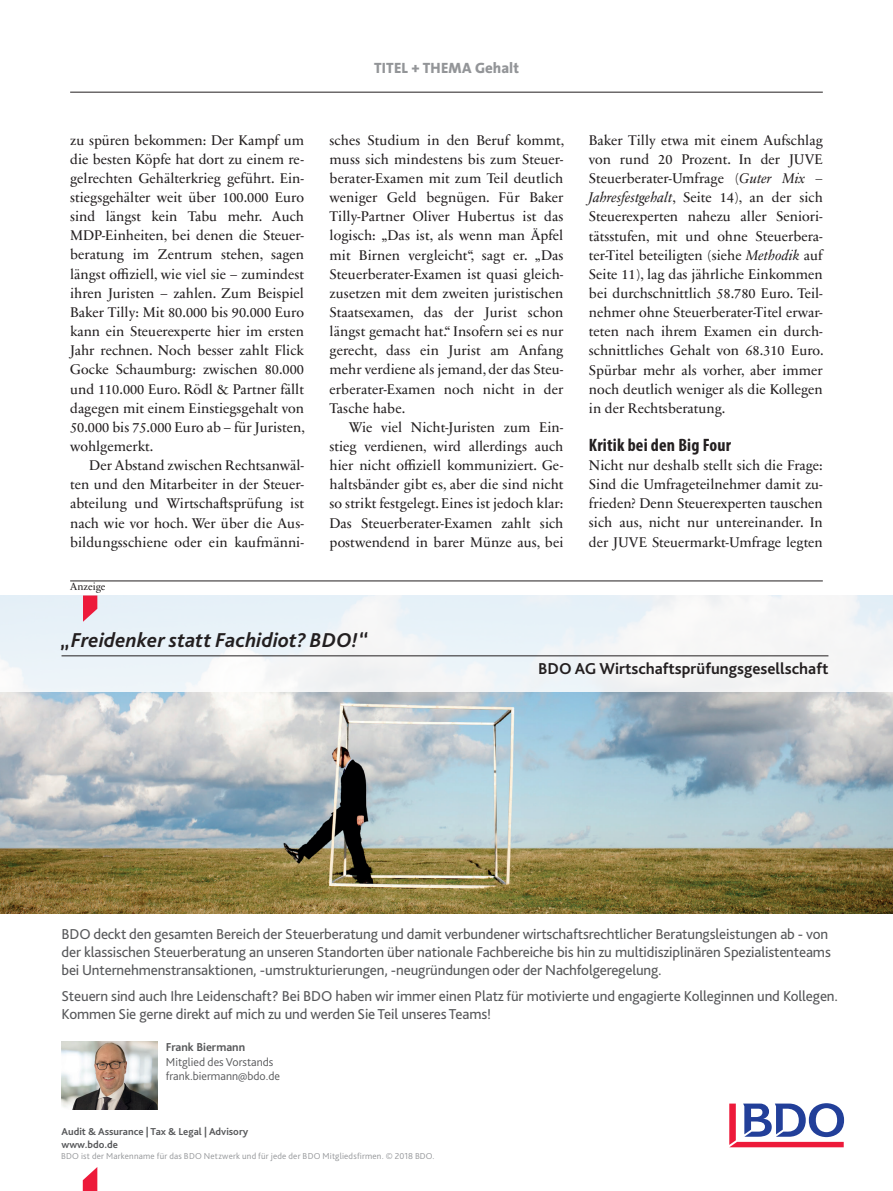
<style>
.page{position:relative;width:893px;height:1191px;background:#fff}
.page>*{position:absolute;margin:0;border:0;box-sizing:border-box;transform-origin:0 0}
.t1{font:italic 700 21px "Bliss Pro";letter-spacing:.005em;color:#231f20}
.t2{font:700 condensed 18px "Myriad Pro";letter-spacing:.01em;color:#231f20}
.t3{font:700 16.5px "Bliss Pro";color:#231f20}
.t4{font:15px/18px "Bliss Pro";letter-spacing:-.01em;color:#57585a}
.t5{font:800 15px "The Sans B W8";letter-spacing:.015em;color:#939598}
.t6{font:14.25px/19.2px "Sabon Next LT Pro";color:#231f20;text-align:justify}
.t7{font:300 12px/14.4px "Bliss Pro";color:#57585a}
.t8{font:700 12px "Bliss Pro";color:#57585a}
.t9{font:700 10.5px "Bliss Pro";color:#57585a}
.t10{font:10.5px "Sabon Next LT Pro";color:#231f20}
.t11{font:300 9px "Bliss Pro";letter-spacing:.025em;color:#939598}
.s1{font-style:italic}
</style>
<div class="page">
<hr style="left:70px;top:92px;width:753px;height:1px;background:#231f20">
<hr style="left:70px;top:580px;width:753px;height:1px;background:#231f20">
<img style="left:0;top:691px;width:893px;height:223px">
<div style="left:0;top:595px;width:893px;height:96px;background:#eef3f8"></div>
<svg style="left:83px;top:595px;width:14px;height:27px"></svg>
<hr style="left:62px;top:655px;width:766px;height:1px;background:#231f20">
<svg style="left:729px;top:1103px;width:115px;height:44px"></svg>
<svg style="left:83px;top:1167px;width:14px;height:24px"></svg>
<img style="left:62px;top:1041px;width:95px;height:68px">
<p class="t5" style="left:374px;top:58px;width:146px">TITEL + THEMA Gehalt</p>
<p class="t6" style="left:70px;top:130px;width:236px">zu spüren bekommen: Der Kampf um die besten Köpfe hat dort zu einem re&shy;gelrechten Gehälterkrieg geführt. Ein&shy;stiegsgehälter weit über 100.000 Euro sind längst kein Tabu mehr. Auch MDP-Einheiten, bei denen die Steuer&shy;beratung im Zentrum stehen, sagen längst offiziell, wie viel sie – zumindest ihren Juristen – zahlen. Zum Beispiel Baker Tilly: Mit 80.000 bis 90.000 Euro kann ein Steuerexperte hier im ersten Jahr rechnen. Noch besser zahlt Flick Gocke Schaumburg: zwischen 80.000 und 110.000 Euro. Rödl &amp; Partner fällt dagegen mit einem Einstiegsgehalt von 50.000 bis 75.000 Euro ab – für Juristen, wohlgemerkt.</p>
<p class="t6" style="left:70px;top:455px;width:235px;text-indent:19px">Der Abstand zwischen Rechtsanwäl&shy;ten und den Mitarbeiter in der Steuer&shy;abteilung und Wirtschaftsprüfung ist nach wie vor hoch. Wer über die Aus&shy;bildungsschiene oder ein kaufmänni-</p>
<p class="t10" style="left:70px;top:578px;width:37px">Anzeige</p>
<p class="t6" style="left:330px;top:130px;width:236px">sches Studium in den Beruf kommt, muss sich mindestens bis zum Steuer&shy;berater-Examen mit zum Teil deutlich weniger Geld begnügen. Für Baker Tilly-Partner Oliver Hubertus ist das logisch: „Das ist, als wenn man Äpfel mit Birnen vergleicht“, sagt er. „Das Steuerberater-Examen ist quasi gleich&shy;zusetzen mit dem zweiten juristischen Staatsexamen, das der Jurist schon längst gemacht hat.“ Insofern sei es nur gerecht, dass ein Jurist am Anfang mehr verdiene als jemand, der das Steu&shy;erberater-Examen noch nicht in der Tasche habe.</p>
<p class="t6" style="left:330px;top:417px;width:235px;text-indent:19px">Wie viel Nicht-Juristen zum Ein&shy;stieg verdienen, wird allerdings auch hier nicht offiziell kommuniziert. Ge&shy;haltsbänder gibt es, aber die sind nicht so strikt festgelegt. Eines ist jedoch klar:<br>Das Steuerberater-Examen zahlt sich postwendend in barer Münze aus, bei</p>
<h1 class="t1" style="left:62px;top:627px;width:307px">„Freidenker statt Fachidiot? BDO!“</h1>
<p class="t6" style="left:589px;top:130px;width:236px">Baker Tilly etwa mit einem Aufschlag von rund 20 Prozent. In der JUVE Steuerberater-Umfrage (<span class="s1">Guter Mix – Jahresfestgehalt</span>, Seite 14), an der sich Steuerexperten nahezu aller Seniori&shy;tätsstufen, mit und ohne Steuerbera&shy;ter-Titel beteiligten (siehe <span class="s1">Methodik</span> auf Seite 11), lag das jährliche Einkommen bei durchschnittlich 58.780 Euro. Teil&shy;nehmer ohne Steuerberater-Titel erwar&shy;teten nach ihrem Examen ein durch&shy;schnittliches Gehalt von 68.310 Euro.<br>Spürbar mehr als vorher, aber immer noch deutlich weniger als die Kollegen in der Rechtsberatung.</p>
<p class="t2" style="left:589px;top:433px;width:144px">Kritik bei den Big Four</p>
<p class="t6" style="left:589px;top:455px;width:235px">Nicht nur deshalb stellt sich die Frage:<br>Sind die Umfrageteilnehmer damit zu&shy;frieden? Denn Steuerexperten tauschen sich aus, nicht nur untereinander. In der JUVE Steuermarkt-Umfrage legten</p>
<p class="t3" style="left:538px;top:658px;width:292px">BDO AG Wirtschaftsprüfungsgesellschaft</p>
<p class="t4" style="left:62px;top:924px;width:771px">BDO deckt den gesamten Bereich der Steuerberatung und damit verbundener wirtschaftsrechtlicher Beratungsleistungen ab - von der klassischen Steuerberatung an unseren Standorten über nationale Fachbereiche bis hin zu multidisziplinären Spezialistenteams bei Unternehmenstransaktionen, -umstrukturierungen, -neugründungen oder der Nachfolgeregelung.</p>
<p class="t4" style="left:62px;top:986px;width:778px">Steuern sind auch Ihre Leidenschaft? Bei BDO haben wir immer einen Platz für motivierte und engagierte Kolleginnen und Kollegen.<br>Kommen Sie gerne direkt auf mich zu und werden Sie Teil unseres Teams!</p>
<p class="t8" style="left:166px;top:1039px;width:81px">Frank Biermann</p>
<p class="t7" style="left:166px;top:1054px;width:116px">Mitglied des Vorstands frank.biermann@bdo.de</p>
<p class="t9" style="left:62px;top:1125px;width:188px">Audit &amp; Assurance | Tax &amp; Legal | Advisory</p>
<p class="t9" style="left:62px;top:1137px;width:58px">www.bdo.de</p>
<p class="t11" style="left:61px;top:1150px;width:375px">BDO ist der Markenname für das BDO Netzwerk und für jede der BDO Mitgliedsfirmen. © 2018 BDO.</p>
</div>
